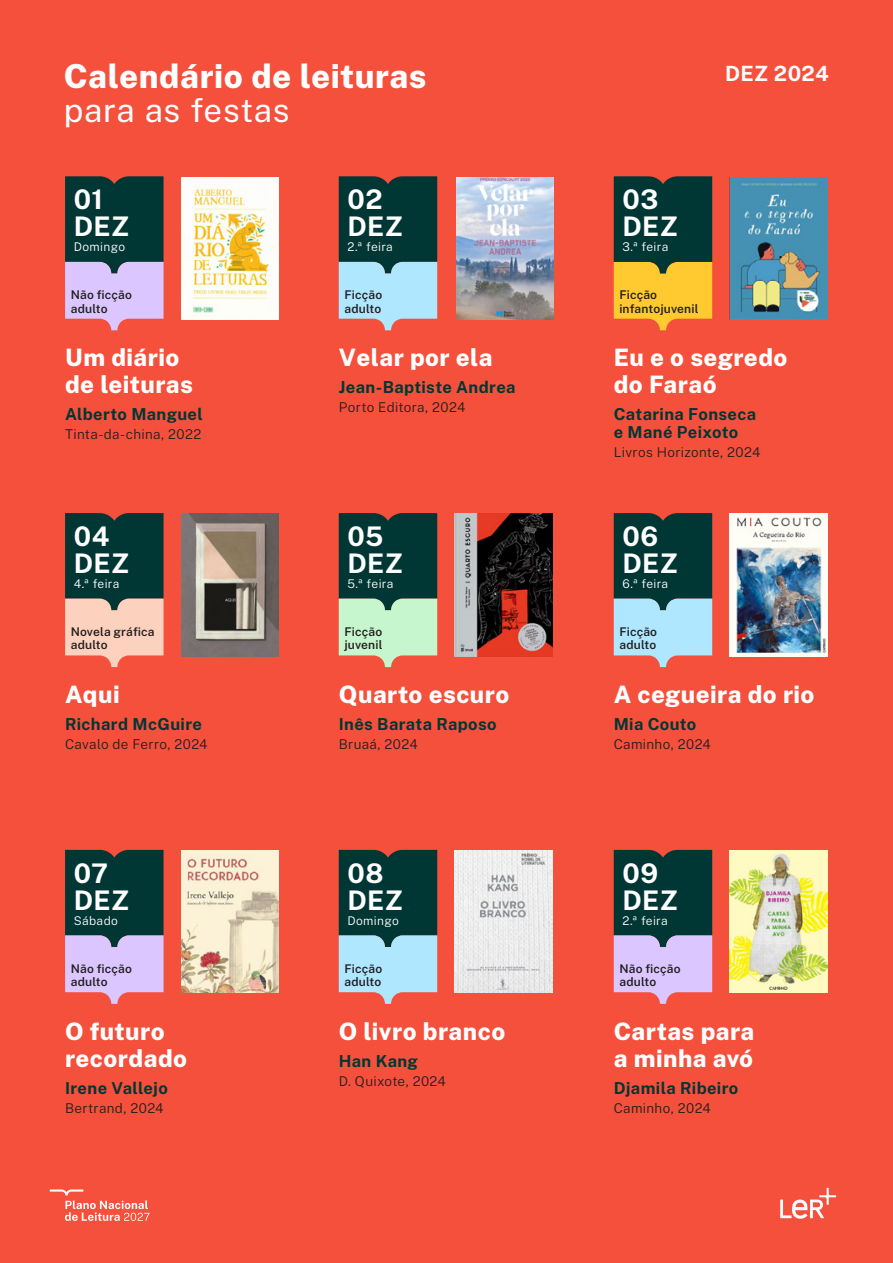
<style>
.page{position:relative;width:893px;height:1263px;background:#f5503b}
.page>*{position:absolute;margin:0;border:0;box-sizing:border-box;transform-origin:0 0}
.Titúlo{font:800 33px "Public Sans";letter-spacing:.015em;color:#fff}
.Titúlo-2{font:33px "Public Sans";letter-spacing:.02em;color:#fff}
.DATA_N__MES{font:700 27px/27px "Public Sans";letter-spacing:.015em;color:#fff}
.Titúlo_Livro{font:800 24px/27px "Public Sans";letter-spacing:.02em;color:#fff}
.DATA_N__MES-2{font:700 21px "Public Sans";letter-spacing:.015em;color:#fff}
.Autores{font:700 16.5px/18px "Public Sans";letter-spacing:.02em;color:#003734}
.Casa_Editora{font:300 13.5px "Public Sans";letter-spacing:.025em;color:#231f20}
.Categoria{font:600 12px/13.5px "Public Sans";letter-spacing:.015em;color:#231f20}
.Dia{font:300 12px "Public Sans";letter-spacing:.025em;color:#fff}
</style>
<div class="page">
<svg style="left:780px;top:1188px;width:56px;height:31px"></svg>
<svg style="left:50px;top:1189px;width:99px;height:32px"></svg>
<svg style="left:614px;top:176px;width:98px;height:154px;background:#6f6e33"></svg>
<svg style="left:614px;top:850px;width:98px;height:154px;background:#636d7f"></svg>
<img style="left:181px;top:177px;width:98px;height:142px">
<img style="left:181px;top:514px;width:98px;height:142px">
<img style="left:181px;top:850px;width:98px;height:143px">
<img style="left:456px;top:177px;width:98px;height:142px">
<img style="left:455px;top:514px;width:98px;height:142px">
<img style="left:455px;top:850px;width:98px;height:143px">
<img style="left:730px;top:177px;width:98px;height:142px">
<img style="left:730px;top:514px;width:98px;height:142px">
<img style="left:730px;top:850px;width:98px;height:143px">
<svg style="left:65px;top:176px;width:99px;height:154px;background:#636d7f"></svg>
<svg style="left:65px;top:513px;width:99px;height:154px;background:#6f7167"></svg>
<svg style="left:65px;top:850px;width:99px;height:154px;background:#636d7f"></svg>
<svg style="left:339px;top:176px;width:98px;height:154px;background:#51797f"></svg>
<svg style="left:339px;top:513px;width:98px;height:154px;background:#5a7f6c"></svg>
<svg style="left:339px;top:850px;width:98px;height:154px;background:#52797f"></svg>
<svg style="left:614px;top:513px;width:98px;height:154px;background:#52797f"></svg>
<p class="Titúlo" style="left:64px;top:51px;width:364px">Calendário de leituras</p>
<p class="Titúlo-2" style="left:64px;top:87px;width:227px">para as festas</p>
<p class="DATA_N__MES" style="left:74px;top:184px;width:57px">01<br>DEZ</p>
<p class="Dia" style="left:74px;top:239px;width:53px">Domingo</p>
<p class="Categoria" style="left:71px;top:287px;width:63px">Não ficção adulto</p>
<p class="Titúlo_Livro" style="left:65px;top:342px;width:129px">Um diário de leituras</p>
<p class="Autores" style="left:65px;top:404px;width:139px">Alberto Manguel</p>
<p class="Casa_Editora" style="left:65px;top:425px;width:138px">Tinta-da-china, 2022</p>
<p class="DATA_N__MES" style="left:74px;top:521px;width:57px">04<br>DEZ</p>
<p class="Dia" style="left:74px;top:575px;width:47px">4.ª feira</p>
<p class="Categoria" style="left:71px;top:624px;width:85px">Novela gráfica adulto</p>
<p class="Titúlo_Livro" style="left:65px;top:679px;width:56px">Aqui</p>
<p class="Autores" style="left:65px;top:714px;width:138px">Richard McGuire</p>
<p class="Casa_Editora" style="left:65px;top:735px;width:144px">Cavalo de Ferro, 2024</p>
<p class="DATA_N__MES" style="left:74px;top:858px;width:57px">07<br>DEZ</p>
<p class="Dia" style="left:74px;top:912px;width:46px">Sábado</p>
<p class="Categoria" style="left:71px;top:961px;width:63px">Não ficção adulto</p>
<p class="Titúlo_Livro" style="left:65px;top:1016px;width:124px">O futuro recordado</p>
<p class="Autores" style="left:65px;top:1077px;width:104px">Irene Vallejo</p>
<p class="Casa_Editora" style="left:65px;top:1098px;width:100px">Bertrand, 2024</p>
<p class="DATA_N__MES" style="left:347px;top:184px;width:57px">02<br>DEZ</p>
<p class="Dia" style="left:347px;top:239px;width:47px">2.ª feira</p>
<p class="Categoria" style="left:344px;top:287px;width:39px">Ficção adulto</p>
<p class="Titúlo_Livro" style="left:339px;top:342px;width:155px">Velar por ela</p>
<p class="Autores" style="left:339px;top:377px;width:178px">Jean-Baptiste Andrea</p>
<p class="Casa_Editora" style="left:339px;top:398px;width:128px">Porto Editora, 2024</p>
<p class="DATA_N__MES" style="left:347px;top:521px;width:57px">05<br>DEZ</p>
<p class="Dia" style="left:347px;top:575px;width:47px">5.ª feira</p>
<p class="Categoria" style="left:344px;top:624px;width:40px">Ficção juvenil</p>
<p class="Titúlo_Livro" style="left:339px;top:679px;width:172px">Quarto escuro</p>
<p class="Autores" style="left:339px;top:714px;width:159px">Inês Barata Raposo</p>
<p class="Casa_Editora" style="left:339px;top:735px;width:80px">Bruaá, 2024</p>
<p class="DATA_N__MES" style="left:347px;top:858px;width:57px">08<br>DEZ</p>
<p class="Dia" style="left:347px;top:912px;width:53px">Domingo</p>
<p class="Categoria" style="left:344px;top:961px;width:39px">Ficção adulto</p>
<p class="Titúlo_Livro" style="left:339px;top:1016px;width:168px">O livro branco</p>
<p class="Autores" style="left:339px;top:1050px;width:81px">Han Kang</p>
<p class="Casa_Editora" style="left:339px;top:1071px;width:109px">D. Quixote, 2024</p>
<p class="DATA_N__MES-2" style="left:725px;top:57px;width:105px">DEZ 2024</p>
<p class="DATA_N__MES" style="left:622px;top:184px;width:57px">03<br>DEZ</p>
<p class="Dia" style="left:622px;top:239px;width:47px">3.ª feira</p>
<p class="Categoria" style="left:619px;top:287px;width:81px">Ficção infantojuvenil</p>
<p class="Titúlo_Livro" style="left:614px;top:342px;width:175px">Eu e o segredo do Faraó</p>
<p class="Autores" style="left:614px;top:404px;width:144px">Catarina Fonseca e Mané Peixoto</p>
<p class="Casa_Editora" style="left:614px;top:443px;width:148px">Livros Horizonte, 2024</p>
<p class="DATA_N__MES" style="left:622px;top:521px;width:57px">06<br>DEZ</p>
<p class="Dia" style="left:622px;top:575px;width:47px">6.ª feira</p>
<p class="Categoria" style="left:619px;top:624px;width:39px">Ficção adulto</p>
<p class="Titúlo_Livro" style="left:614px;top:679px;width:202px">A cegueira do rio</p>
<p class="Autores" style="left:614px;top:714px;width:84px">Mia Couto</p>
<p class="Casa_Editora" style="left:614px;top:735px;width:99px">Caminho, 2024</p>
<p class="DATA_N__MES" style="left:622px;top:858px;width:57px">09<br>DEZ</p>
<p class="Dia" style="left:622px;top:912px;width:47px">2.ª feira</p>
<p class="Categoria" style="left:619px;top:961px;width:63px">Não ficção adulto</p>
<p class="Titúlo_Livro" style="left:614px;top:1016px;width:142px">Cartas para a minha avó</p>
<p class="Autores" style="left:614px;top:1077px;width:126px">Djamila Ribeiro</p>
<p class="Casa_Editora" style="left:614px;top:1098px;width:99px">Caminho, 2024</p>
</div>
